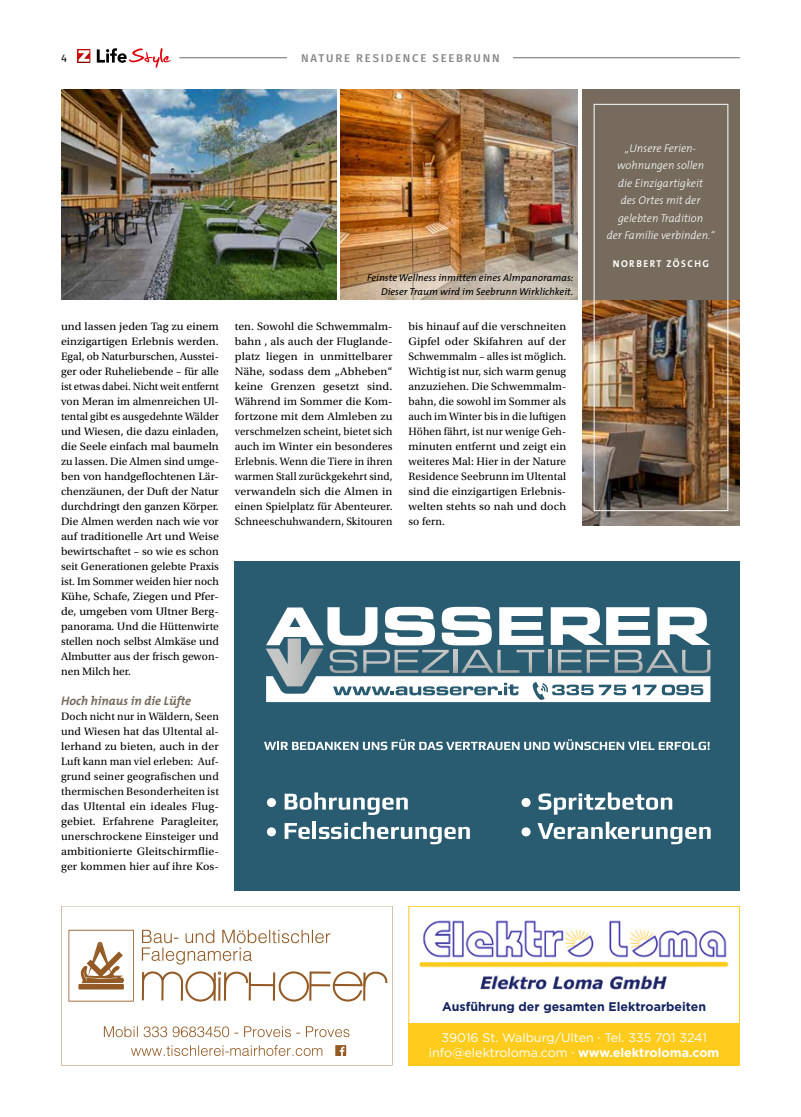
<style>
.page{position:relative;width:801px;height:1117px;background:#fff}
.page>*{position:absolute;margin:0;border:0;box-sizing:border-box;transform-origin:0 0}
.t1{font:12.5px/15px "Gotham";color:#fff;text-align:center}
.t2{font:700 12.5px "Gotham";color:#152461}
.t3{font:italic 700 12.5px "The Mix";color:#766b5d}
.t4{font:11.25px/15px "Utopia Std";letter-spacing:.01em;color:#000;text-align:justify}
.t5{font:11.25px/15px "Utopia Std";letter-spacing:.01em;color:#000;text-align:justify;scale:1.06 1}
.t6{font:11.25px/15px "Utopia Std";letter-spacing:.01em;color:#000;text-align:justify;scale:1.04 1}
.t7{font:italic 300 11.25px/17.5px "The Mix";color:#fff;text-align:center}
.t8{font:500 11.25px "Fira Sans";letter-spacing:.16em;color:#868786}
.t9{font:11.25px "Fira Sans";color:#000}
.t10{font:italic 10px/13.8px "The Mix";color:#000;text-align:right}
.t11{font:700 10px "The Mix";letter-spacing:.15em;color:#fff}
.s1{font-size:6.25px}
.s2{font-weight:700}
</style>
<div class="page">
<hr style="left:179px;top:57px;width:561px;height:1px;background:#6e6e6e">
<svg style="left:78px;top:49px;width:12px;height:14px"></svg>
<svg style="left:97px;top:48px;width:74px;height:20px"></svg>
<div style="left:288px;top:37px;width:225px;height:42px;background:#fff"></div>
<img style="left:340px;top:90px;width:238px;height:151px">
<img style="left:61px;top:90px;width:275px;height:210px">
<div style="left:336px;top:241px;width:269px;height:86px;background:#fff;opacity:.4"></div>
<div style="left:408px;top:1022px;width:332px;height:43px;background:#ffcc1e"></div>
<img style="left:419px;top:920px;width:310px;height:69px">
<div style="left:408px;top:905px;width:332px;height:160px;border:1px solid #ffcc1e"></div>
<svg style="left:61px;top:906px;width:331px;height:159px"></svg>
<div style="left:235px;top:560px;width:505px;height:330px;background:#2a5c71"></div>
<svg style="left:264px;top:739px;width:446px;height:11px"></svg>
<svg style="left:267px;top:798px;width:9px;height:8px"></svg>
<svg style="left:285px;top:792px;width:123px;height:22px"></svg>
<svg style="left:267px;top:827px;width:9px;height:9px"></svg>
<svg style="left:285px;top:823px;width:25px;height:16px"></svg>
<hr style="left:312px;top:821px;width:4px;height:17px;background:#fff">
<svg style="left:319px;top:821px;width:151px;height:23px"></svg>
<svg style="left:521px;top:798px;width:9px;height:8px"></svg>
<svg style="left:538px;top:792px;width:134px;height:22px"></svg>
<svg style="left:521px;top:827px;width:9px;height:9px"></svg>
<svg style="left:537px;top:821px;width:173px;height:23px"></svg>
<svg style="left:266px;top:606px;width:444px;height:96px"></svg>
<img style="left:582px;top:300px;width:158px;height:225px">
<div style="left:582px;top:90px;width:158px;height:210px;background:#766b5d"></div>
<div style="left:594px;top:104px;width:134px;height:407px;border:1px solid #fff"></div>
<p class="t9" style="left:61px;top:49px;width:7px">4</p>
<p class="t8" style="left:301px;top:49px;width:200px">NATURE RESIDENCE SEEBRUNN</p>
<p class="t5" style="left:61px;top:319px;width:150px">und lassen jeden Tag zu einem einzigartigen Erlebnis werden.<br>Egal, ob Naturburschen, Ausstei&shy;ger oder Ruheliebende – für alle ist etwas dabei. Nicht weit entfernt von Meran im almenreichen Ul&shy;tental gibt es ausgedehnte Wälder und Wiesen, die dazu einladen, die Seele einfach mal baumeln zu lassen. Die Almen sind umge&shy;ben von handgeflochtenen Lär&shy;chenzäunen, der Duft der Natur durchdringt den ganzen Körper.<br>Die Almen werden nach wie vor auf traditionelle Art und Weise bewirtschaftet – so wie es schon seit Generationen gelebte Praxis ist. Im Sommer weiden hier noch Kühe, Schafe, Ziegen und Pfer&shy;de, umgeben vom Ultner Berg&shy;panorama. Und die Hüttenwirte stellen noch selbst Almkäse und Almbutter aus der frisch gewon&shy;nen Milch her.</p>
<p class="t3" style="left:61px;top:690px;width:132px">Hoch hinaus in die Lüfte</p>
<p class="t4" style="left:61px;top:709px;width:159px">Doch nicht nur in Wäldern, Seen und Wiesen hat das Ultental al&shy;lerhand zu bieten, auch in der Luft kann man viel erleben: Auf&shy;grund seiner geografischen und thermischen Besonderheiten ist das Ultental ein ideales Flug&shy;gebiet. Erfahrene Paragleiter, unerschrockene Einsteiger und ambitionierte Gleitschirmflie&shy;ger kommen hier auf ihre Kos-</p>
<p class="t10" style="left:367px;top:270px;width:208px">Feinste Wellness inmitten eines Almpanoramas:<br>Dieser Traum wird im Seebrunn Wirklichkeit.</p>
<p class="t6" style="left:408px;top:319px;width:153px">bis hinauf auf die verschneiten Gipfel oder Skifahren auf der Schwemmalm – alles ist möglich.<br>Wichtig ist nur, sich warm genug anzuziehen. Die Schwemmalm&shy;bahn, die sowohl im Sommer als auch im Winter bis in die luftigen Höhen fährt, ist nur wenige Geh&shy;minuten entfernt und zeigt ein weiteres Mal: Hier in der Nature Residence Seebrunn im Ultental sind die einzigartigen Erlebnis&shy;welten stehts so nah und doch so fern.</p>
<p class="t4" style="left:235px;top:319px;width:159px">ten. Sowohl die Schwemmalm&shy;bahn , als auch der Fluglande&shy;platz liegen in unmittelbarer Nähe, sodass dem „Abheben“ keine Grenzen gesetzt sind.<br>Während im Sommer die Kom&shy;fortzone mit dem Almleben zu verschmelzen scheint, bietet sich auch im Winter ein besonderes Erlebnis. Wenn die Tiere in ihren warmen Stall zurückgekehrt sind, verwandeln sich die Almen in einen Spielplatz für Abenteurer.<br>Schneeschuhwandern, Skitouren</p>
<p class="t7" style="left:607px;top:139px;width:109px">„Unsere Ferien&shy;wohnungen sollen<br>die Einzigartigkeit<br>des Ortes mit der gelebten Tradition<br>der Familie verbinden.“</p>
<p class="t11" style="left:613px;top:255px;width:98px">NORBERT ZÖSCHG</p>
<p class="t2" style="left:442px;top:997px;width:265px">Ausführung der gesamten Elektroarbeiten</p>
<p class="t1" style="left:429px;top:1029px;width:292px">39016 St. Walburg/Ulten <span class="s1">•</span> Tel. 335 701 3241 info@elektroloma.com <span class="s1">•</span> <span class="s2">www.elektroloma.com</span></p>
</div>
